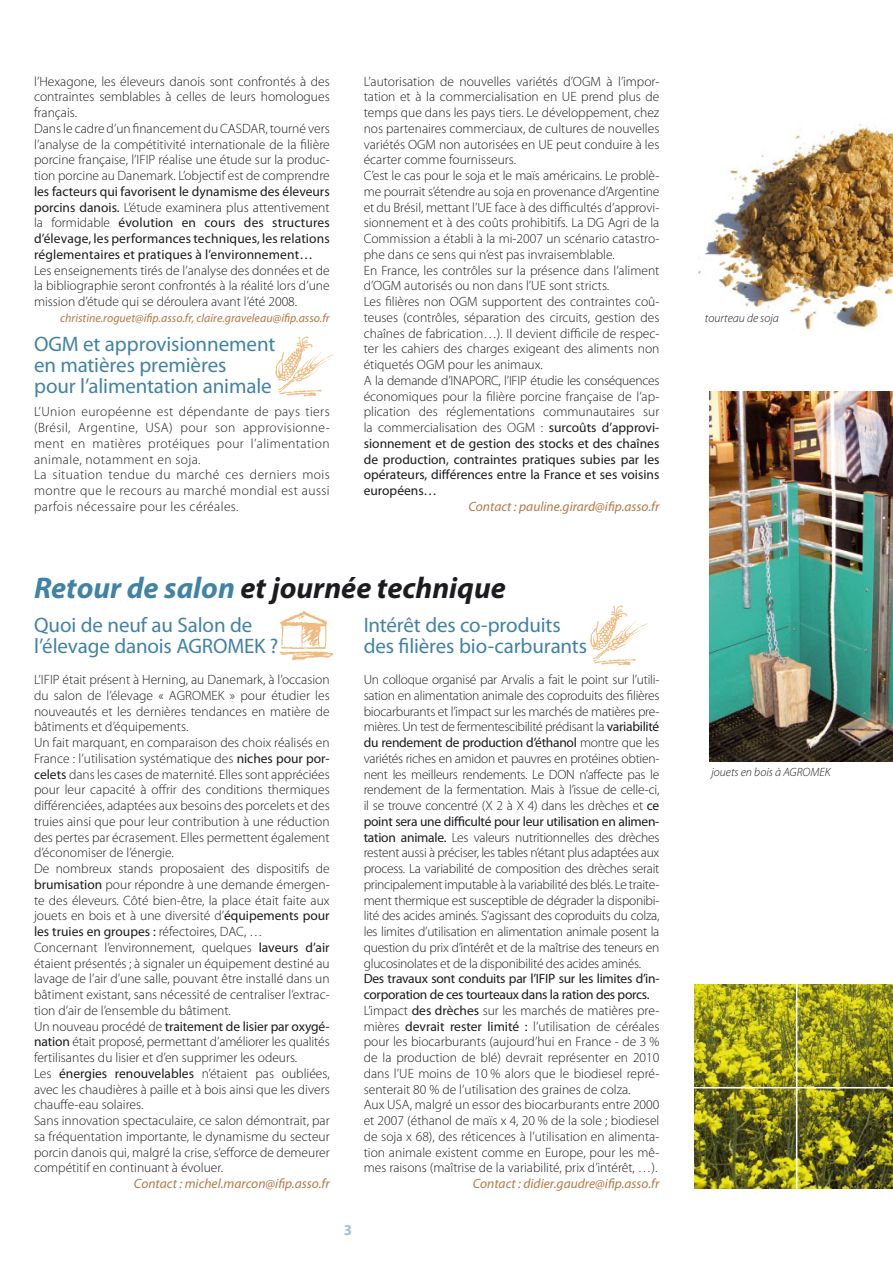
<style>
.page{position:relative;width:893px;height:1263px;background:#fff}
.page>*{position:absolute;margin:0;border:0;box-sizing:border-box;transform-origin:0 0}
.t1{font:italic 700 30px "Myriad Pro";color:#1b1c20}
.t2{font:21px/21px "Myriad Pro";letter-spacing:-.005em;color:#4183a5}
.t3{font:700 15px "Myriad Pro";color:#a0c1d5}
.t4{font:300 13.5px/15.8px "Myriad Pro";color:#1b1c20}
.t5{font:300 13.5px/15.8px "Myriad Pro";letter-spacing:.03em;color:#1b1c20}
.t6{font:13.5px/15.8px "Myriad Pro";letter-spacing:.01em;color:#1b1c20;text-align:justify}
.t7{font:italic 13.5px "Myriad Pro";color:#b47846}
.t8{font:italic 12px "Myriad Pro";color:#b47846}
.t9{font:italic 300 12px "Myriad Pro";color:#1b1c20}
.s1{font-weight:300}
.s2{font-weight:400}
.s3{color:#4183a5}
</style>
<div class="page">
<img style="left:275px;top:336px;width:59px;height:61px">
<img style="left:590px;top:605px;width:58px;height:61px">
<img style="left:279px;top:611px;width:55px;height:50px">
<img style="left:709px;top:391px;width:183px;height:370px">
<img style="left:694px;top:984px;width:198px;height:204px">
<hr style="left:796px;top:970px;width:1px;height:227px;background:#fff">
<hr style="left:684px;top:1087px;width:208px;height:2px;background:#fff">
<img style="left:698px;top:123px;width:194px;height:207px">
<p class="t4" style="left:34px;top:74px;width:297px">l’Hexagone, les éleveurs danois sont confrontés à des contraintes semblables à celles de leurs homologues français.<br>Dans le cadre d’un financement du CASDAR, tourné vers l’analyse de la compétitivité internationale de la filière porcine française, l’IFIP réalise une étude sur la produc&shy;tion porcine au Danemark. L’objectif est de comprendre</p>
<p class="t6" style="left:34px;top:184px;width:297px">les facteurs qui favorisent le dynamisme des éleveurs porcins danois. <span class="s1">L’étude examinera plus attentivement la formidable</span> évolution en cours des structures d’élevage, les performances techniques, les relations réglementaires et pratiques à l’environnement…</p>
<p class="t4" style="left:34px;top:263px;width:297px;text-align:justify">Les enseignements tirés de l’analyse des données et de la bibliographie seront confrontés à la réalité lors d’une mission d’étude qui se déroulera avant l’été 2008.</p>
<p class="t8" style="left:60px;top:313px;width:271px">christine.roguet@ifip.asso.fr, claire.graveleau@ifip.asso.fr</p>
<h2 class="t2" style="left:34px;top:335px;width:243px">OGM et approvisionnement en matières premières<br>pour l’alimentation animale</h2>
<p class="t5" style="left:34px;top:405px;width:297px">L’Union européenne est dépendante de pays tiers (Brésil, Argentine, USA) pour son approvisionne&shy;ment en matières protéiques pour l’alimentation animale, notamment en soja.<br>La situation tendue du marché ces derniers mois montre que le recours au marché mondial est aussi parfois nécessaire pour les céréales.</p>
<p class="t4" style="left:364px;top:74px;width:297px">L’autorisation de nouvelles variétés d’OGM à l’impor&shy;tation et à la commercialisation en UE prend plus de temps que dans les pays tiers. Le développement, chez nos partenaires commerciaux, de cultures de nouvelles variétés OGM non autorisées en UE peut conduire à les écarter comme fournisseurs.<br>C’est le cas pour le soja et le maïs américains. Le problè&shy;me pourrait s’étendre au soja en provenance d’Argentine et du Brésil, mettant l’UE face à des difficultés d’approvi&shy;sionnement et à des coûts prohibitifs. La DG Agri de la Commission a établi à la mi-2007 un scénario catastro&shy;phe dans ce sens qui n’est pas invraisemblable.<br>En France, les contrôles sur la présence dans l’aliment d’OGM autorisés ou non dans l’UE sont stricts.<br>Les filières non OGM supportent des contraintes coû&shy;teuses (contrôles, séparation des circuits, gestion des chaînes de fabrication…). Il devient difficile de respec&shy;ter les cahiers des charges exigeant des aliments non étiquetés OGM pour les animaux.<br>A la demande d’INAPORC, l’IFIP étudie les conséquences économiques pour la filière porcine française de l’ap&shy;plication des réglementations communautaires sur la commercialisation des OGM : <span class="s2">surcoûts d’approvi&shy;sionnement et de gestion des stocks et des chaînes de production, contraintes pratiques subies par les opérateurs, différences entre la France et ses voisins européens…</span></p>
<p class="t7" style="left:468px;top:501px;width:192px">Contact : pauline.girard@ifip.asso.fr</p>
<h1 class="t1" style="left:34px;top:577px;width:473px"><span class="s3">Retour de salon</span> et journée technique</h1>
<h2 class="t2" style="left:34px;top:616px;width:246px">Quoi de neuf au Salon de l’élevage danois AGROMEK ?</h2>
<p class="t4" style="left:34px;top:673px;width:297px">L’IFIP était présent à Herning, au Danemark, à l’occasion du salon de l’élevage « AGROMEK » pour étudier les nouveautés et les dernières tendances en matière de bâtiments et d’équipements.<br>Un fait marquant, en comparaison des choix réalisés en France : l’utilisation systématique des <span class="s2">niches pour por&shy;celets</span> dans les cases de maternité. Elles sont appréciées pour leur capacité à offrir des conditions thermiques différenciées, adaptées aux besoins des porcelets et des truies ainsi que pour leur contribution à une réduction des pertes par écrasement. Elles permettent également d’économiser de l’énergie.<br>De nombreux stands proposaient des dispositifs de <span class="s2">brumisation</span> pour répondre à une demande émergen&shy;te des éleveurs. Côté bien-être, la place était faite aux jouets en bois et à une diversité d’<span class="s2">équipements pour les truies en groupes :</span> réfectoires, DAC, …<br>Concernant l’environnement, quelques <span class="s2">laveurs d’air </span>étaient présentés ; à signaler un équipement destiné au lavage de l’air d’une salle, pouvant être installé dans un bâtiment existant, sans nécessité de centraliser l’extrac&shy;tion d’air de l’ensemble du bâtiment.<br>Un nouveau procédé de <span class="s2">traitement de lisier par oxygé&shy;nation</span> était proposé, permettant d’améliorer les qualités fertilisantes du lisier et d’en supprimer les odeurs.<br>Les <span class="s2">énergies renouvelables</span> n’étaient pas oubliées, avec les chaudières à paille et à bois ainsi que les divers chauffe-eau solaires.<br>Sans innovation spectaculaire, ce salon démontrait, par sa fréquentation importante, le dynamisme du secteur porcin danois qui, malgré la crise, s’efforce de demeurer compétitif en continuant à évoluer.</p>
<p class="t7" style="left:134px;top:1178px;width:197px">Contact : michel.marcon@ifip.asso.fr</p>
<h2 class="t2" style="left:364px;top:616px;width:225px">Intérêt des co-produits des filières bio-carburants</h2>
<p class="t4" style="left:364px;top:673px;width:297px;text-align:justify">Un colloque organisé par Arvalis a fait le point sur l’utili&shy;sation en alimentation animale des coproduits des filières biocarburants et l’impact sur les marchés de matières pre&shy;mières. Un test de fermentescibilité prédisant la <span class="s2">variabilité du rendement de production d’éthanol</span> montre que les variétés riches en amidon et pauvres en protéines obtien&shy;nent les meilleurs rendements. Le DON n’affecte pas le rendement de la fermentation. Mais à l’issue de celle-ci, il se trouve concentré (X 2 à X 4) dans les drèches et <span class="s2">ce point sera une difficulté pour leur utilisation en alimen&shy;tation animale.</span> Les valeurs nutritionnelles des drèches restent aussi à préciser, les tables n’étant plus adaptées aux process. La variabilité de composition des drèches serait principalement imputable à la variabilité des blés. Le traite&shy;ment thermique est susceptible de dégrader la disponibi&shy;lité des acides aminés. S’agissant des coproduits du colza, les limites d’utilisation en alimentation animale posent la question du prix d’intérêt et de la maîtrise des teneurs en glucosinolates et de la disponibilité des acides aminés.</p>
<p class="t4" style="left:364px;top:972px;width:297px"><span class="s2">Des travaux sont conduits par l’IFIP sur les limites d’in&shy;corporation de ces tourteaux dans la ration des porcs.<br></span>L’impact <span class="s2">des drèches</span> sur les marchés de matières pre&shy;mières <span class="s2">devrait rester limité :</span> l’utilisation de céréales pour les biocarburants (aujourd’hui en France - de 3 % de la production de blé) devrait représenter en 2010 dans l’UE moins de 10 % alors que le biodiesel repré&shy;senterait 80 % de l’utilisation des graines de colza.<br>Aux USA, malgré un essor des biocarburants entre 2000 et 2007 (éthanol de maïs x 4, 20 % de la sole ; biodiesel de soja x 68), des réticences à l’utilisation en alimenta&shy;tion animale existent comme en Europe, pour les mê&shy;mes raisons (maîtrise de la variabilité, prix d’intérêt, …).</p>
<p class="t7" style="left:472px;top:1178px;width:188px">Contact : didier.gaudre@ifip.asso.fr</p>
<p class="t3" style="left:344px;top:1225px;width:10px">3</p>
<p class="t9" style="left:704px;top:313px;width:75px">tourteau de soja</p>
<p class="t9" style="left:711px;top:768px;width:120px">jouets en bois à AGROMEK</p>
</div>
